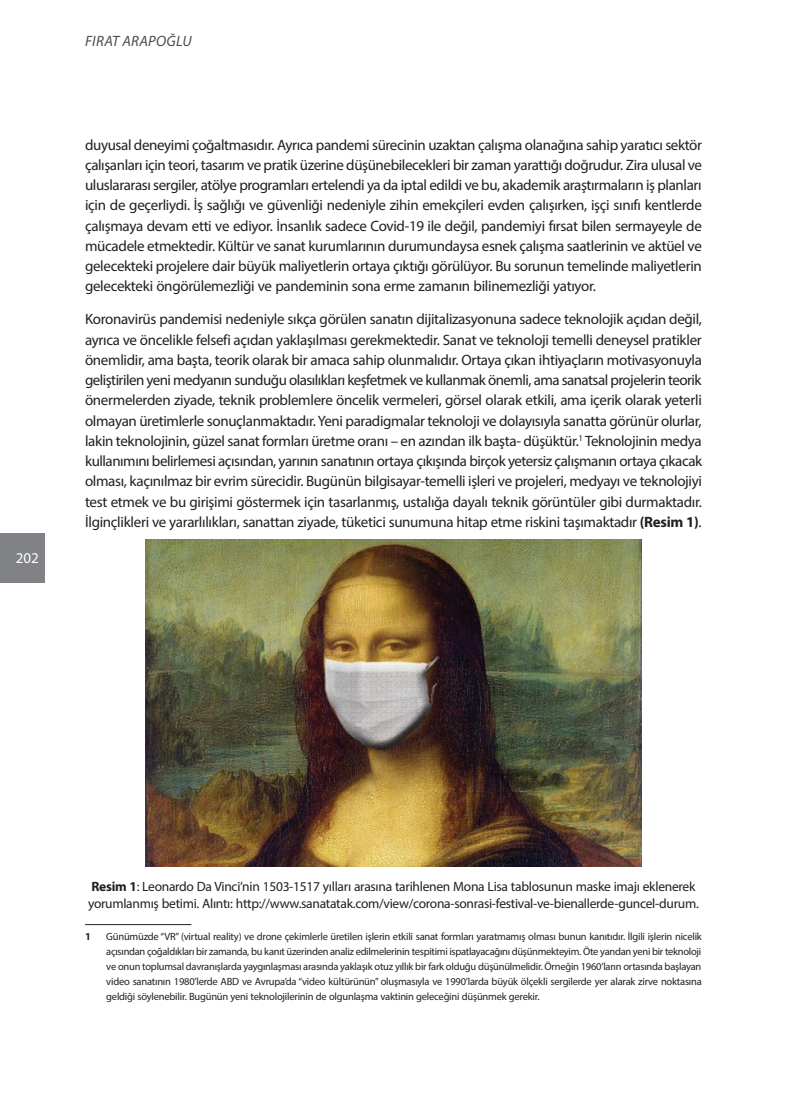
<style>
.page{position:relative;width:808px;height:1106px;background:#fff}
.page>*{position:absolute;margin:0;border:0;box-sizing:border-box;transform-origin:0 0}
.t1{font:15px/20.2px "Myriad Pro";letter-spacing:-.02em;color:#231f20;text-align:justify}
.t2{font:italic 15px "Myriad Pro";letter-spacing:.02em;color:#4b4c4d}
.t3{font:15px "Myriad Pro";color:#fff}
.t4{font:13.5px/16.5px "Myriad Pro";letter-spacing:-.02em;color:#231f20}
.t5{font:10.5px/15px "Myriad Pro";letter-spacing:-.02em;color:#231f20;text-align:justify}
.t6{font:700 10.5px "Myriad Pro";color:#231f20}
.s1{font-weight:700}
</style>
<div class="page">
<div style="left:0;top:533px;width:45px;height:49px;background:#808285"></div>
<img style="left:145px;top:539px;width:496px;height:327px">
<hr style="left:85px;top:924px;width:106px;height:1px;background:#231f20">
<p class="t3" style="left:16px;top:549px;width:25px">202</p>
<p class="t2" style="left:85px;top:32px;width:108px">Fırat ARA POĞLU</p>
<p class="t1" style="left:85px;top:134px;width:618px">duyusal deneyimi çoğaltmasıdır. Ayrıca pandemi sürecinin uzaktan çalışma olanağına sahip yaratıcı sektör çalışanları için teori, tasarım ve pratik üzerine düşünebilecekleri bir zaman yarattığı doğrudur. Zira ulusal ve uluslararası sergiler, atölye programları ertelendi ya da iptal edildi ve bu, akademik araştırmaların iş planları için de geçerliydi. İş sağlığı ve güvenliği nedeniyle zihin emekçileri evden çalışırken, işçi sınıfı kentlerde çalışmaya devam etti ve ediyor. İnsanlık sadece Covid-19 ile değil, pandemiyi fırsat bilen sermayeyle de mücadele etmektedir. Kültür ve sanat kurumlarının durumundaysa esnek çalışma saatlerinin ve aktüel ve gelecekteki projelere dair büyük maliyetlerin ortaya çıktığı görülüyor. Bu sorunun temelinde maliyetlerin gelecekteki öngörülemezliği ve pandeminin sona erme zamanın bilinemezliği yatıyor.</p>
<p class="t1" style="left:85px;top:309px;width:619px">Koronavirüs pandemisi nedeniyle sıkça görülen sanatın dijitalizasyonuna sadece teknolojik açıdan değil, ayrıca ve öncelikle felsefi açıdan yaklaşılması gerekmektedir. Sanat ve teknoloji temelli deneysel pratikler önemlidir, ama başta, teorik olarak bir amaca sahip olunmalıdır. Ortaya çıkan ihtiyaçların motivasyonuyla geliştirilen yeni medyanın sunduğu olasılıkları keşfetmek ve kullanmak önemli, ama sanatsal projelerin teorik önermelerden ziyade, teknik problemlere öncelik vermeleri, görsel olarak etkili, ama içerik olarak yeterli olmayan üretimlerle sonuçlanmaktadır. Yeni paradigmalar teknoloji ve dolayısıyla sanatta görünür olurlar, lakin teknolojinin, güzel sanat formları üretme oranı – en azından ilk başta- düşüktür.<sup>1</sup> Teknolojinin medya kullanımını belirlemesi açısından, yarının sanatının ortaya çıkışında birçok yetersiz çalışmanın ortaya çıkacak olması, kaçınılmaz bir evrim sürecidir. Bugünün bilgisayar-temelli işleri ve projeleri, medyayı ve teknolojiyi test etmek ve bu girişimi göstermek için tasarlanmış, ustalığa dayalı teknik görüntüler gibi durmaktadır.<br>İlginçlikleri ve yararlılıkları, sanattan ziyade, tüketici sunumuna hitap etme riskini taşımaktadır <span class="s1">(Resim 1)</span>.</p>
<p class="t4" style="left:88px;top:878px;width:612px"><span class="s1">Resim 1</span>: Leonardo Da Vinci’nin 1503-1517 yılları arasına tarihlenen Mona Lisa tablosunun maske imajı eklenerek yorumlanmış betimi. Alıntı: http://www.sanatatak.com/view/corona-sonrasi-festival-ve-bienallerde-guncel-durum.</p>
<p class="t6" style="left:85px;top:929px;width:7px">1</p>
<p class="t5" style="left:106px;top:928px;width:597px">Günümüzde “VR” (virtual reality) ve drone çekimlerle üretilen işlerin etkili sanat formları yaratmamış olması bunun kanıtıdır. İlgili işlerin nicelik açısından çoğaldıkları bir zamanda, bu kanıt üzerinden analiz edilmelerinin tespitimi ispatlayacağını düşünmekteyim. Öte yandan yeni bir teknoloji ve onun toplumsal davranışlarda yaygınlaşması arasında yaklaşık otuz yıllık bir fark olduğu düşünülmelidir. Örneğin 1960’ların ortasında başlayan video sanatının 1980’lerde ABD ve Avrupa’da “video kültürünün” oluşmasıyla ve 1990’larda büyük ölçekli sergilerde yer alarak zirve noktasına geldiği söylenebilir. Bugünün yeni teknolojilerinin de olgunlaşma vaktinin geleceğini düşünmek gerekir.</p>
</div>
